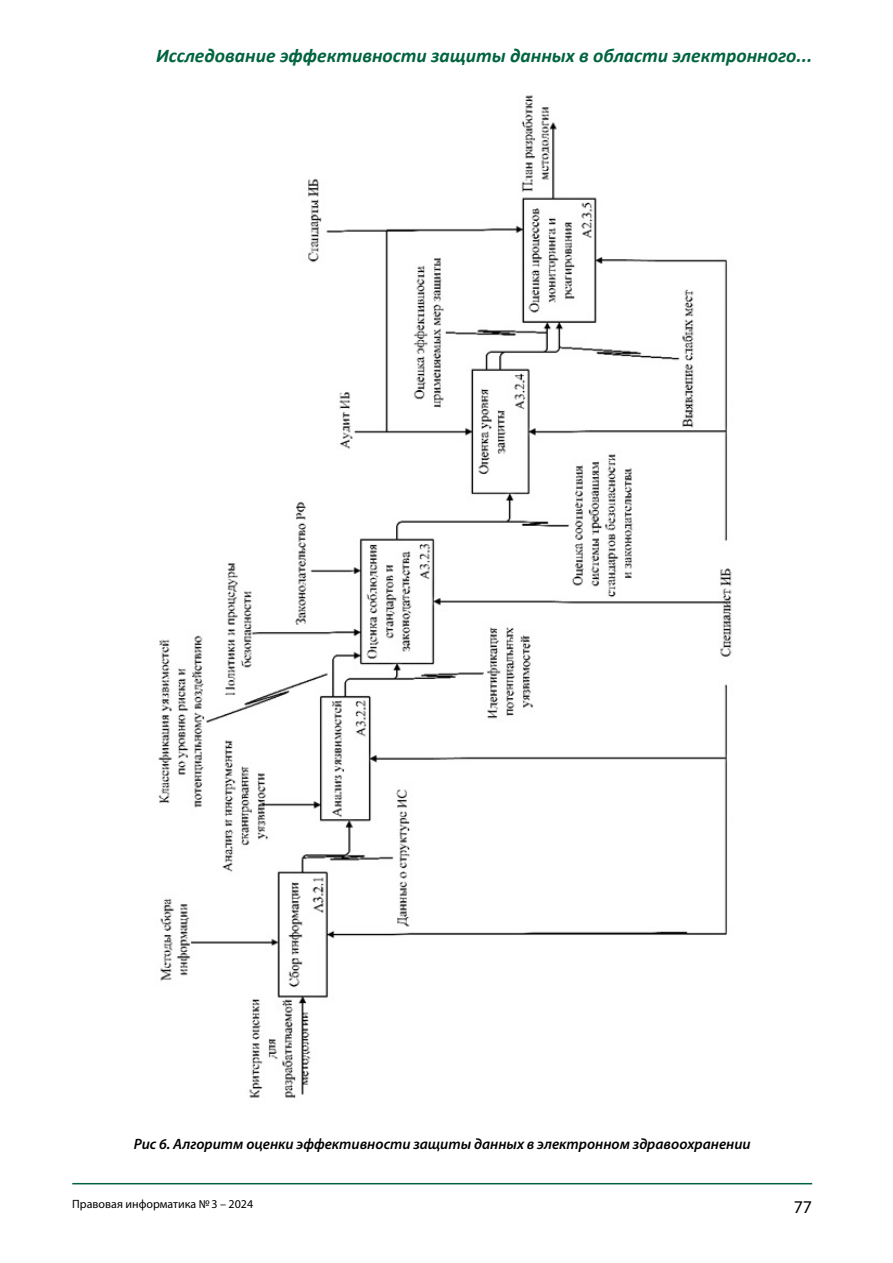
<style>
.page{position:relative;width:893px;height:1263px;background:#fff}
.page>*{position:absolute;margin:0;border:0;box-sizing:border-box;transform-origin:0 0}
.t1{font:italic 700 19.5px "Calibri";color:#00633f}
.t2{font:18px "Myriad Pro";color:#000}
.t3{font:italic 600 15px "Myriad Pro";color:#000}
.t4{font:12px "Myriad Pro";color:#000}
</style>
<div class="page">
<hr style="left:72px;top:1183px;width:740px;height:1px;background:#00633f">
<img style="left:158px;top:95px;width:574px;height:1004px">
<h1 class="t1" style="left:156px;top:42px;width:658px">Исследование эффективности защиты данных в области электронного...</h1>
<p class="t3" style="left:134px;top:1134px;width:618px">Рис 6. Алгоритм оценки эффективности защиты данных в электронном здравоохранении</p>
<p class="t4" style="left:72px;top:1197px;width:182px">Правовая информатика №3 – 2024</p>
<p class="t2" style="left:794px;top:1195px;width:20px">77</p>
</div>
